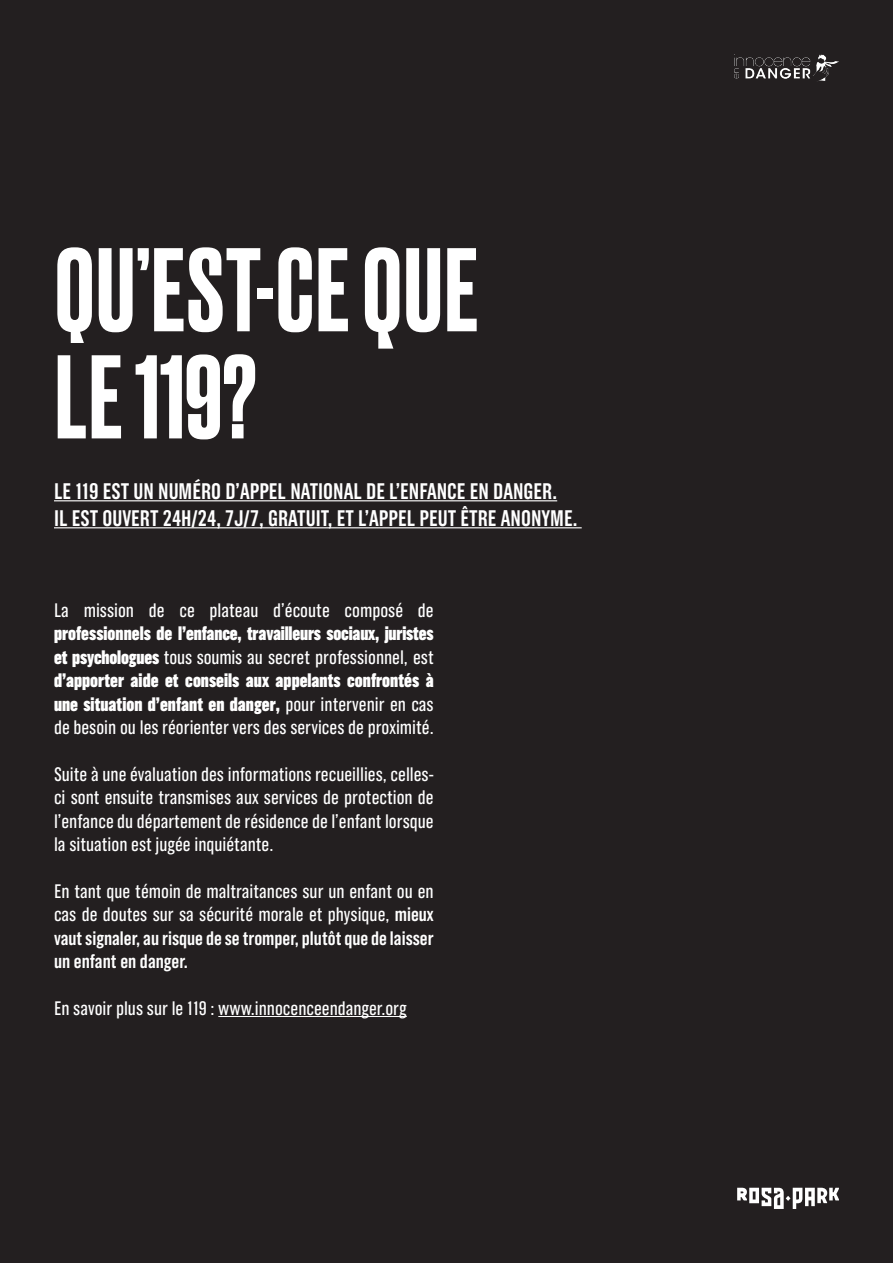
<style>
.page{position:relative;width:893px;height:1263px;background:#231f20}
.page>*{position:absolute;margin:0;border:0;box-sizing:border-box;transform-origin:0 0}
.t1{font:500 111.75px "Druk";letter-spacing:.02em;color:#fff}
.t2{font:600 22.5px "Grotzec Head Condensed";color:#fff}
.t3{font:19.5px/23.4px "Grotzec Head Condensed";color:#fff;text-align:justify}
.t4{font:900 19.5px/23.4px "Grotzec Head Condensed";color:#fff;text-align:justify}
.s1{font-weight:400}
.s2{font-weight:600}
</style>
<div class="page">
<hr style="left:218px;top:1016px;width:189px;height:1px;background:#fff">
<hr style="left:54px;top:500px;width:503px;height:1px;background:#fff">
<hr style="left:54px;top:527px;width:528px;height:1px;background:#fff">
<img style="left:734px;top:54px;width:105px;height:27px">
<svg style="left:737px;top:1188px;width:102px;height:21px"></svg>
<p class="t1" style="left:55px;top:213px;width:424px">QU’EST-CE QUE</p>
<p class="t1" style="left:55px;top:321px;width:203px">LE 119?</p>
<p class="t2" style="left:54px;top:478px;width:505px">LE 119 EST UN NUMÉRO D’APPEL NATIONAL DE L’ENFANCE EN DANGER.</p>
<p class="t2" style="left:54px;top:505px;width:525px">IL EST OUVERT 24H/24, 7J/7, GRATUIT, ET L’APPEL PEUT ÊTRE ANONYME.</p>
<p class="t4" style="left:54px;top:598px;width:381px"><span class="s1">La mission de ce plateau d’écoute composé de </span>professionnels de l’enfance, travailleurs sociaux, juristes et psychologues <span class="s1">tous soumis au secret professionnel, est </span>d’apporter aide et conseils aux appelants confrontés à une situation d’enfant en danger, <span class="s1">pour intervenir en cas de besoin ou les réorienter vers des services de proximité.</span></p>
<p class="t3" style="left:54px;top:762px;width:381px">Suite à une évaluation des informations recueillies, celles&shy;ci sont ensuite transmises aux services de protection de l’enfance du département de résidence de l’enfant lorsque la situation est jugée inquiétante.</p>
<p class="t3" style="left:54px;top:879px;width:381px">En tant que témoin de maltraitances sur un enfant ou en cas de doutes sur sa sécurité morale et physique, <span class="s2">mieux vaut signaler, au risque de se tromper, plutôt que de laisser un enfant en danger.</span></p>
<p class="t3" style="left:54px;top:996px;width:354px">En savoir plus sur le 119 : www.innocenceendanger.org</p>
</div>
